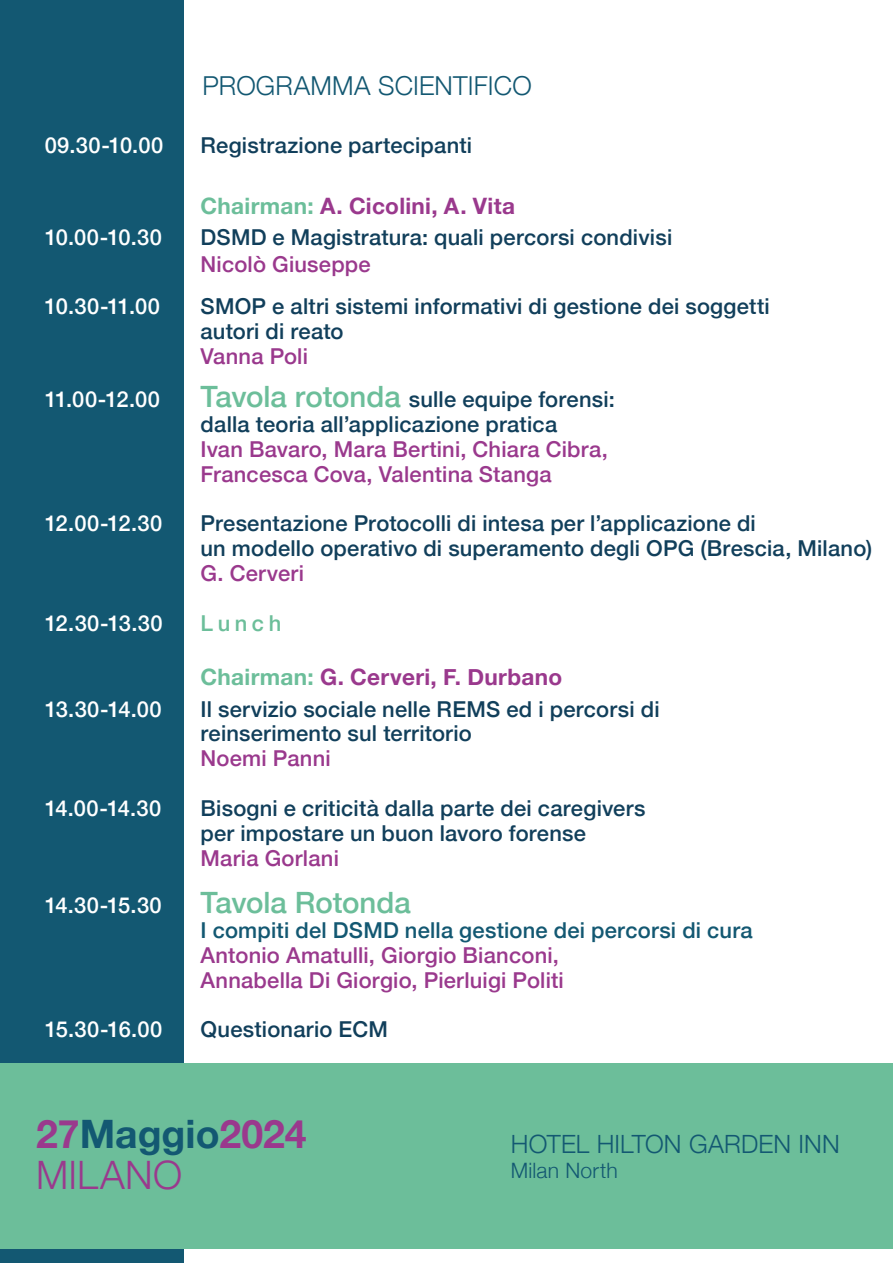
<style>
.page{position:relative;width:893px;height:1263px;background:#fff}
.page>*{position:absolute;margin:0;border:0;box-sizing:border-box;transform-origin:0 0}
.t1{font:700 39.15px/41.4px "Helvetica Neue";color:#9a398d}
.t2{font:500 29.4px "Helvetica Neue";letter-spacing:-.005em;color:#6cbe9a}
.t3{font:300 26.1px "Helvetica Neue";letter-spacing:.005em;color:#135872}
.t4{font:300 25.2px "Helvetica Neue";letter-spacing:.005em;color:#135872}
.t5{font:700 22.65px "Helvetica Neue";letter-spacing:.015em;color:#9a398d}
.t6{font:500 21.9px/24.9px "Helvetica Neue";letter-spacing:.01em;color:#113f5b}
.t7{font:500 21.9px/24.9px "Helvetica Neue";letter-spacing:.01em;color:#9a398d}
.t8{font:500 21.9px "Helvetica Neue";letter-spacing:.02em;color:#fff}
.t9{font:500 21.9px "Helvetica Neue";letter-spacing:.01em;color:#135872}
.t10{font:500 21.9px "Helvetica Neue";letter-spacing:.21em;color:#6cbe9a}
.t11{font:300 21.15px "Helvetica Neue";letter-spacing:.01em;color:#135872}
.s1{color:#6cbe9a}
.s2{font-size:29.4px;color:#6cbe9a}
.s3{color:#135872}
.s4{font-weight:300}
</style>
<div class="page">
<div style="left:0;top:0;width:183px;height:1263px;background:#135872"></div>
<div style="left:0;top:1064px;width:893px;height:185px;background:#6cbe9a"></div>
<p class="t3" style="left:203px;top:65px;width:331px">PROGRAMMA SCIENTIFICO</p>
<p class="t8" style="left:45px;top:127px;width:120px">09.30-10.00</p>
<p class="t6" style="left:201px;top:131px;width:273px">Registrazione partecipanti</p>
<p class="t5" style="left:201px;top:188px;width:316px"><span class="s1">Chairman:</span> A. Cicolini, A. Vita</p>
<p class="t8" style="left:45px;top:220px;width:119px">10.00-10.30</p>
<p class="t6" style="left:201px;top:223px;width:473px">DSMD e Magistratura: quali percorsi condivisi</p>
<p class="t7" style="left:201px;top:249px;width:172px">Nicolò Giuseppe</p>
<p class="t8" style="left:45px;top:289px;width:117px">10.30-11.00</p>
<p class="t6" style="left:201px;top:292px;width:571px">SMOP e altri sistemi informativi di gestione dei soggetti autori di reato</p>
<p class="t7" style="left:201px;top:342px;width:109px">Vanna Poli</p>
<p class="t8" style="left:45px;top:382px;width:117px">11.00-12.00</p>
<p class="t6" style="left:201px;top:385px;width:416px"><span class="s2">Tavola rotonda</span> sulle equipe forensi: dalla teoria all’applicazione pratica</p>
<p class="t7" style="left:201px;top:435px;width:409px">Ivan Bavaro, Mara Bertini, Chiara Cibra,<br>Francesca Cova, Valentina Stanga</p>
<p class="t8" style="left:45px;top:506px;width:119px">12.00-12.30</p>
<p class="t6" style="left:201px;top:509px;width:673px">Presentazione Protocolli di intesa per l’applicazione di<br>un modello operativo di superamento degli OPG (Brescia, Milano)</p>
<p class="t7" style="left:201px;top:559px;width:105px">G. Cerveri</p>
<p class="t8" style="left:45px;top:605px;width:119px">12.30-13.30</p>
<p class="t10" style="left:201px;top:605px;width:82px">Lunch</p>
<p class="t5" style="left:201px;top:659px;width:363px"><span class="s1">Chairman:</span> G. Cerveri, F. Durbano</p>
<p class="t8" style="left:45px;top:691px;width:119px">13.30-14.00</p>
<p class="t6" style="left:201px;top:694px;width:461px">Il servizio sociale nelle REMS ed i percorsi di reinserimento sul territorio</p>
<p class="t7" style="left:201px;top:744px;width:132px">Noemi Panni</p>
<p class="t8" style="left:45px;top:790px;width:118px">14.00-14.30</p>
<p class="t6" style="left:201px;top:794px;width:446px">Bisogni e criticità dalla parte dei caregivers per impostare un buon lavoro forense</p>
<p class="t7" style="left:201px;top:844px;width:140px">Maria Gorlani</p>
<p class="t8" style="left:45px;top:888px;width:119px">14.30-15.30</p>
<h2 class="t2" style="left:201px;top:879px;width:212px">Tavola Rotonda</h2>
<p class="t9" style="left:201px;top:912px;width:554px">I compiti del DSMD nella gestione dei percorsi di cura</p>
<p class="t7" style="left:201px;top:941px;width:365px">Antonio Amatulli, Giorgio Bianconi,<br>Annabella Di Giorgio, Pierluigi Politi</p>
<p class="t8" style="left:45px;top:1012px;width:119px">15.30-16.00</p>
<p class="t6" style="left:201px;top:1015px;width:189px">Questionario ECM</p>
<h1 class="t1" style="left:36px;top:1114px;width:272px">27<span class="s3">Maggio</span>2024<br><span class="s4">MILANO</span></h1>
<p class="t4" style="left:511px;top:1123px;width:330px">HOTEL HILTON GARDEN INN</p>
<p class="t11" style="left:511px;top:1154px;width:108px">Milan North</p>
</div>
